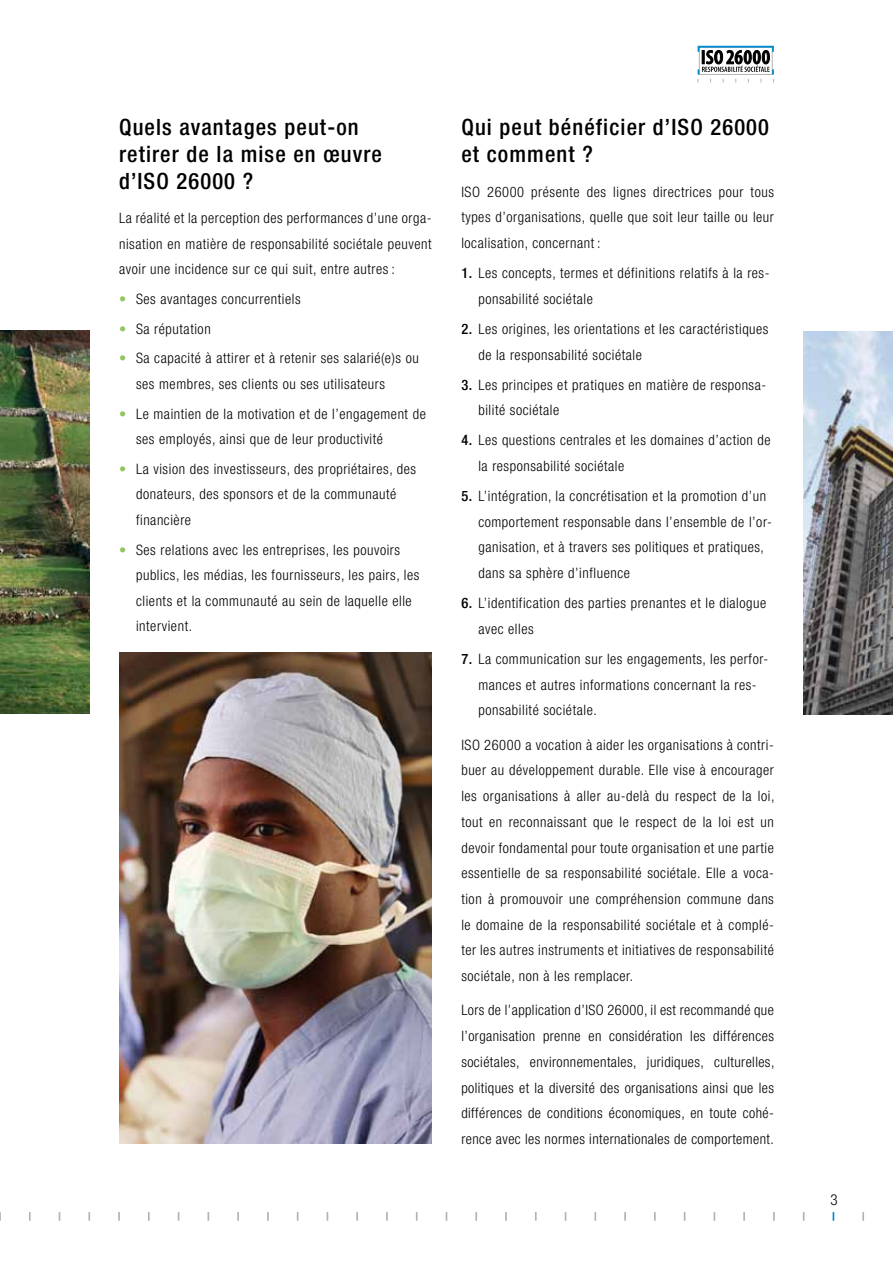
<style>
.page{position:relative;width:893px;height:1263px;background:#fff}
.page>*{position:absolute;margin:0;border:0;box-sizing:border-box;transform-origin:0 0}
.t1{font:500 condensed 22.5px/27px "Helvetica Neue LT Com";letter-spacing:.05em;color:#000}
.t2{font:300 condensed 15px "Helvetica Neue LT Com";color:#000}
.t3{font:300 condensed 14.4px/25.8px "Helvetica Neue LT Com";letter-spacing:.04em;color:#000}
.s1{color:#92c461}
.s2{font-weight:500}
</style>
<div class="page">
<img style="left:804px;top:332px;width:89px;height:382px">
<img style="left:0;top:331px;width:89px;height:383px">
<img style="left:119px;top:653px;width:312px;height:491px">
<svg style="left:29px;top:1212px;width:2px;height:9px"></svg>
<svg style="left:356px;top:1212px;width:2px;height:9px"></svg>
<svg style="left:594px;top:1212px;width:2px;height:9px"></svg>
<svg style="left:416px;top:1212px;width:2px;height:9px"></svg>
<svg style="left:237px;top:1212px;width:2px;height:9px"></svg>
<svg style="left:624px;top:1212px;width:2px;height:9px"></svg>
<svg style="left:88px;top:1212px;width:2px;height:9px"></svg>
<svg style="left:773px;top:1212px;width:2px;height:9px"></svg>
<svg style="left:267px;top:1212px;width:2px;height:9px"></svg>
<svg style="left:654px;top:1212px;width:2px;height:9px"></svg>
<svg style="left:118px;top:1212px;width:2px;height:9px"></svg>
<svg style="left:475px;top:1212px;width:2px;height:9px"></svg>
<svg style="left:386px;top:1212px;width:2px;height:9px"></svg>
<svg style="left:148px;top:1212px;width:2px;height:9px"></svg>
<svg style="left:505px;top:1212px;width:2px;height:9px"></svg>
<svg style="left:713px;top:1212px;width:2px;height:9px"></svg>
<svg style="left:535px;top:1212px;width:2px;height:8px"></svg>
<svg style="left:862px;top:1212px;width:2px;height:9px"></svg>
<svg style="left:743px;top:1212px;width:2px;height:9px"></svg>
<div style="left:698px;top:46px;width:76px;height:7px;border:2px solid #008bd2"></div>
<svg style="left:698px;top:50px;width:76px;height:32px"></svg>
<h1 class="t1" style="left:119px;top:113px;width:264px">Quels avantages peut-on retirer de la mise en œuvre d’ISO 26000 ?</h1>
<p class="t3" style="left:119px;top:205px;width:314px;text-align:justify">La réalité et la perception des performances d’une orga&shy;nisation en matière de responsabilité sociétale peuvent avoir une incidence sur ce qui suit, entre autres :</p>
<p class="t3" style="left:119px;top:286px;width:183px"><span class="s1">•</span> Ses avantages concurrentiels</p>
<p class="t3" style="left:119px;top:316px;width:93px"><span class="s1">•</span> Sa réputation</p>
<p class="t3" style="left:136px;top:345px;width:284px;text-indent:-17px"><span class="s1">•</span> Sa capacité à attirer et à retenir ses salarié(e)s ou ses membres, ses clients ou ses utilisateurs</p>
<p class="t3" style="left:136px;top:401px;width:291px;text-indent:-17px"><span class="s1">•</span> Le maintien de la motivation et de l’engagement de ses employés, ainsi que de leur productivité</p>
<p class="t3" style="left:136px;top:456px;width:282px;text-indent:-17px"><span class="s1">•</span> La vision des investisseurs, des propriétaires, des donateurs, des sponsors et de la communauté financière</p>
<p class="t3" style="left:136px;top:537px;width:285px;text-indent:-17px"><span class="s1">•</span> Ses relations avec les entreprises, les pouvoirs publics, les médias, les fournisseurs, les pairs, les clients et la communauté au sein de laquelle elle intervient.</p>
<h1 class="t1" style="left:461px;top:113px;width:309px">Qui peut bénéficier d’ISO 26000 et comment ?</h1>
<p class="t3" style="left:461px;top:179px;width:314px;text-align:justify">ISO 26000 présente des lignes directrices pour tous types d’organisations, quelle que soit leur taille ou leur localisation, concernant :</p>
<p class="t3" style="left:478px;top:260px;width:293px;text-indent:-17px"><span class="s2">1.</span> Les concepts, termes et définitions relatifs à la res&shy;ponsabilité sociétale</p>
<p class="t3" style="left:478px;top:316px;width:292px;text-indent:-17px"><span class="s2">2.</span> Les origines, les orientations et les caractéristiques de la responsabilité sociétale</p>
<p class="t3" style="left:478px;top:371px;width:289px;text-indent:-17px"><span class="s2">3.</span> Les principes et pratiques en matière de responsa&shy;bilité sociétale</p>
<p class="t3" style="left:478px;top:427px;width:294px;text-indent:-17px"><span class="s2">4.</span> Les questions centrales et les domaines d’action de la responsabilité sociétale</p>
<p class="t3" style="left:478px;top:483px;width:295px;text-indent:-17px"><span class="s2">5.</span> L’intégration, la concrétisation et la promotion d’un comportement responsable dans l’ensemble de l’or&shy;ganisation, et à travers ses politiques et pratiques, dans sa sphère d’influence</p>
<p class="t3" style="left:478px;top:590px;width:289px;text-indent:-17px"><span class="s2">6.</span> L’identification des parties prenantes et le dialogue avec elles</p>
<p class="t3" style="left:478px;top:646px;width:291px;text-indent:-17px"><span class="s2">7.</span> La communication sur les engagements, les perfor&shy;mances et autres informations concernant la res&shy;ponsabilité sociétale.</p>
<p class="t3" style="left:461px;top:731px;width:315px;text-align:justify">ISO 26000 a vocation à aider les organisations à contri&shy;buer au développement durable. Elle vise à encourager les organisations à aller au-delà du respect de la loi, tout en reconnaissant que le respect de la loi est un devoir fondamental pour toute organisation et une partie essentielle de sa responsabilité sociétale. Elle a voca&shy;tion à promouvoir une compréhension commune dans le domaine de la responsabilité sociétale et à complé&shy;ter les autres instruments et initiatives de responsabilité sociétale, non à les remplacer.</p>
<p class="t3" style="left:461px;top:997px;width:315px;text-align:justify">Lors de l’application d’ISO 26000, il est recommandé que l’organisation prenne en considération les différences sociétales, environnementales, juridiques, culturelles, politiques et la diversité des organisations ainsi que les différences de conditions économiques, en toute cohé&shy;rence avec les normes internationales de comportement.</p>
<p class="t2" style="left:830px;top:1191px;width:9px">3</p>
</div>
